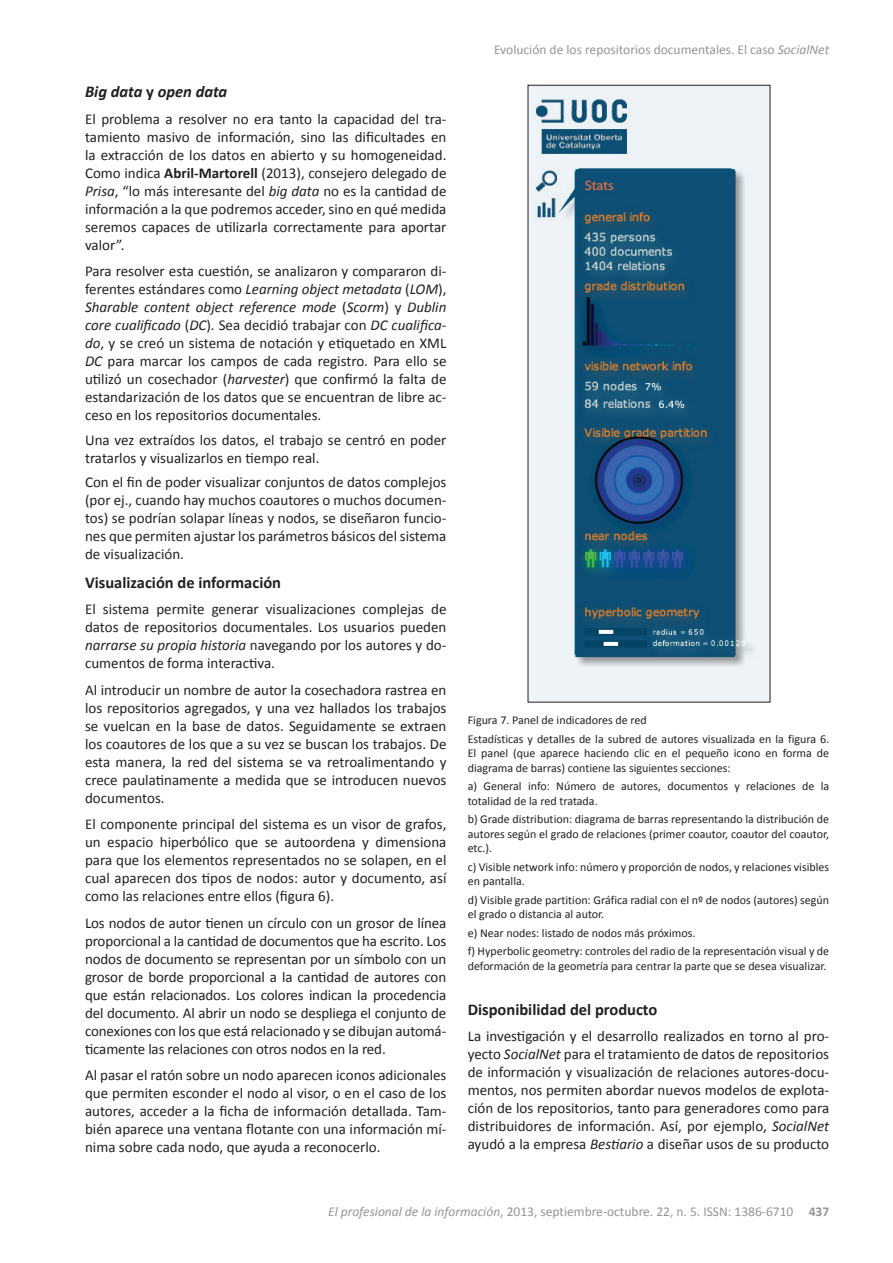
<style>
.page{position:relative;width:893px;height:1263px;background:#fff}
.page>*{position:absolute;margin:0;border:0;box-sizing:border-box;transform-origin:0 0}
.t1{font:700 16.5px "Calibri";color:#231f20}
.t2{font:italic 700 16.5px "Calibri";color:#231f20}
.t3{font:15px/18px "Calibri";color:#231f20;text-align:justify}
.t4{font:13.5px "Calibri";color:#939598}
.t5{font:12px/14.4px "Calibri";color:#231f20}
.s1{font-style:normal}
.s2{font-weight:700}
.s3{font-style:italic}
</style>
<div class="page">
<img style="left:530px;top:87px;width:238px;height:613px">
<p class="t2" style="left:85px;top:81px;width:144px">Big data <span class="s1">y</span> open data</p>
<p class="t3" style="left:85px;top:110px;width:363px">El problema a resolver no era tanto la capacidad del tra&shy;tamiento masivo de información, sino las dificultades en la extracción de los datos en abierto y su homogeneidad.<br>Como indica <span class="s2">Abril-Martorell</span> (2013), consejero delegado de <span class="s3">Prisa</span>, “lo más interesante del <span class="s3">big data</span> no es la cantidad de información a la que podremos acceder, sino en qué medida seremos capaces de utilizarla correctamente para aportar valor”.</p>
<p class="t3" style="left:85px;top:262px;width:363px">Para resolver esta cuestión, se analizaron y compararon di&shy;ferentes estándares como <span class="s3">Learning object metadata</span> (<span class="s3">LOM</span>), <span class="s3">Sharable content object reference mode</span> (<span class="s3">Scorm</span>) y <span class="s3">Dublin core cualificado</span> (<span class="s3">DC</span>). Sea decidió trabajar con <span class="s3">DC cualifica&shy;do</span>, y se creó un sistema de notación y etiquetado en XML <span class="s3">DC</span> para marcar los campos de cada registro. Para ello se utilizó un cosechador (<span class="s3">harvester</span>) que confirmó la falta de estandarización de los datos que se encuentran de libre ac&shy;ceso en los repositorios documentales.</p>
<p class="t3" style="left:85px;top:431px;width:363px">Una vez extraídos los datos, el trabajo se centró en poder tratarlos y visualizarlos en tiempo real.</p>
<p class="t3" style="left:85px;top:473px;width:363px">Con el fin de poder visualizar conjuntos de datos complejos (por ej., cuando hay muchos coautores o muchos documen&shy;tos) se podrían solapar líneas y nodos, se diseñaron funcio&shy;nes que permiten ajustar los parámetros básicos del sistema de visualización.</p>
<p class="t1" style="left:85px;top:571px;width:198px">Visualización de información</p>
<p class="t3" style="left:85px;top:600px;width:363px">El sistema permite generar visualizaciones complejas de datos de repositorios documentales. Los usuarios pueden <span class="s3">narrarse su propia historia</span> navegando por los autores y do&shy;cumentos de forma interactiva.</p>
<p class="t3" style="left:85px;top:681px;width:363px">Al introducir un nombre de autor la cosechadora rastrea en los repositorios agregados, y una vez hallados los trabajos se vuelcan en la base de datos. Seguidamente se extraen los coautores de los que a su vez se buscan los trabajos. De esta manera, la red del sistema se va retroalimentando y crece paulatinamente a medida que se introducen nuevos documentos.</p>
<p class="t3" style="left:85px;top:815px;width:363px">El componente principal del sistema es un visor de grafos, un espacio hiperbólico que se autoordena y dimensiona para que los elementos representados no se solapen, en el cual aparecen dos tipos de nodos: autor y documento, así como las relaciones entre ellos (figura 6).</p>
<p class="t3" style="left:85px;top:914px;width:363px">Los nodos de autor tienen un círculo con un grosor de línea proporcional a la cantidad de documentos que ha escrito. Los nodos de documento se representan por un símbolo con un grosor de borde proporcional a la cantidad de autores con que están relacionados. Los colores indican la procedencia del documento. Al abrir un nodo se despliega el conjunto de conexiones con los que está relacionado y se dibujan automá&shy;ticamente las relaciones con otros nodos en la red.</p>
<p class="t3" style="left:85px;top:1066px;width:363px">Al pasar el ratón sobre un nodo aparecen iconos adicionales que permiten esconder el nodo al visor, o en el caso de los autores, acceder a la ficha de información detallada. Tam&shy;bién aparece una ventana flotante con una información mí&shy;nima sobre cada nodo, que ayuda a reconocerlo.</p>
<p class="t4" style="left:494px;top:41px;width:337px">Evolución de los repositorios documentales. El caso <span class="s3">SocialNet</span></p>
<p class="t5" style="left:468px;top:711px;width:363px;line-height:18.6px">Figura 7. Panel de indicadores de red<br>Estadísticas y detalles de la subred de autores visualizada en la figura 6.</p>
<p class="t5" style="left:468px;top:746px;width:363px">El panel (que aparece haciendo clic en el pequeño icono en forma de diagrama de barras) contiene las siguientes secciones:</p>
<p class="t5" style="left:468px;top:779px;width:363px">a) General info: Número de autores, documentos y relaciones de la totalidad de la red tratada.</p>
<p class="t5" style="left:468px;top:812px;width:363px;text-align:justify">b) Grade distribution: diagrama de barras representando la distribución de autores según el grado de relaciones (primer coautor, coautor del coautor, etc.).</p>
<p class="t5" style="left:468px;top:859px;width:363px">c) Visible network info: número y proporción de nodos, y relaciones visibles en pantalla.</p>
<p class="t5" style="left:468px;top:893px;width:363px">d) Visible grade partition: Gráfica radial con el nº de nodos (autores) según el grado o distancia al autor.</p>
<p class="t5" style="left:468px;top:923px;width:363px;line-height:18.6px">e) Near nodes: listado de nodos más próximos.<br>f) Hyperbolic geometry: controles del radio de la representación visual y de</p>
<p class="t5" style="left:468px;top:959px;width:360px">deformación de la geometría para centrar la parte que se desea visualizar.</p>
<p class="t1" style="left:468px;top:999px;width:191px">Disponibilidad del producto</p>
<p class="t3" style="left:468px;top:1027px;width:363px">La investigación y el desarrollo realizados en torno al pro&shy;yecto <span class="s3">SocialNet</span> para el tratamiento de datos de repositorios de información y visualización de relaciones autores-docu&shy;mentos, nos permiten abordar nuevos modelos de explota&shy;ción de los repositorios, tanto para generadores como para distribuidores de información. Así, por ejemplo, <span class="s3">SocialNet </span>ayudó a la empresa <span class="s3">Bestiario</span> a diseñar usos de su producto</p>
<p class="t4" style="left:328px;top:1203px;width:503px"><span class="s3">El profesional de la información</span>, 2013, septiembre-octubre. 22, n. 5. ISSN: 1386-6710 <span class="s2">437</span></p>
</div>
